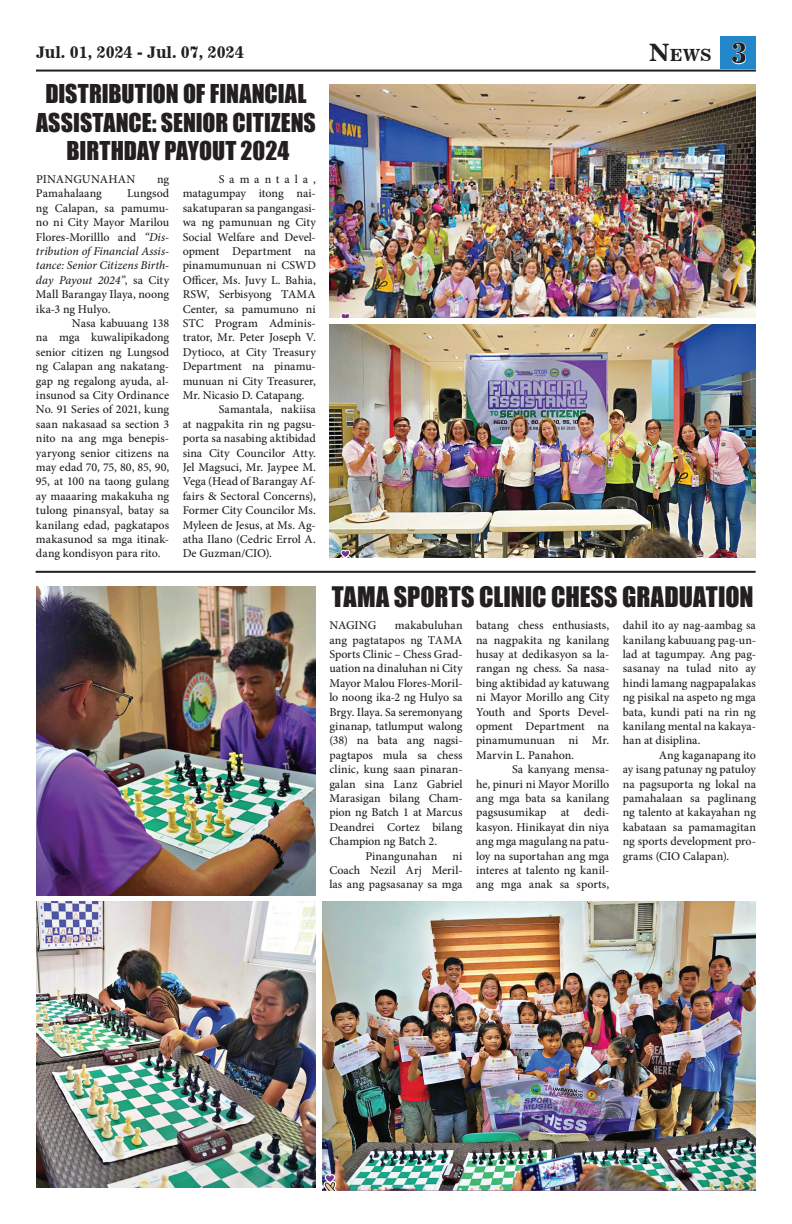
<style>
.page{position:relative;width:792px;height:1224px;background:#fff}
.page>*{position:absolute;margin:0;border:0;box-sizing:border-box;transform-origin:0 0}
.t1{font:26px "Impact";letter-spacing:-.005em;color:#231f20}
.t2{font:23.9px/28.7px "Impact";color:#231f20;text-align:center}
.t3{font:16.8px "News 701 BT Bold A";color:#231f20}
.t4{font:16px "News 701 BT Bold A";color:#231f20}
.t5{font:500 12px/14.4px "Minion Pro";color:#231f20;text-align:justify}
.t6{font:500 12px "Minion Pro";letter-spacing:.025em;color:#231f20}
.t7{font:500 12px "Minion Pro";letter-spacing:.405em;color:#231f20}
.s1{font-size:24px}
.s2{font-family:"News 706 BT Bold C";font-size:30px;color:#fff}
.s3{font-style:italic}
</style>
<div class="page">
<img style="left:36px;top:902px;width:280px;height:286px">
<img style="left:36px;top:586px;width:280px;height:309px">
<hr style="left:36px;top:70px;width:720px;height:2px;background:#231f20">
<div style="left:720px;top:36px;width:36px;height:33px;background:#2288c9"></div>
<hr style="left:36px;top:571px;width:720px;height:2px;background:#231f20">
<img style="left:323px;top:902px;width:433px;height:288px">
<img style="left:329px;top:84px;width:427px;height:233px">
<img style="left:329px;top:324px;width:427px;height:233px">
<h3 class="t4" style="left:36px;top:43px;width:209px">Jul. 01, 2024 - Jul. 07, 2024</h3>
<h3 class="t3" style="left:649px;top:45px;width:100px"><span class="s1">N</span>EWS <span class="s2">3</span></h3>
<h2 class="t2" style="left:36px;top:79px;width:281px">DISTRIBUTION OF FINANCIAL<br>ASSISTANCE: SENIOR CITIZENS<br>BIRTHDAY PAYOUT 2024</h2>
<p class="t6" style="left:36px;top:171px;width:101px">PINANGUNAHAN</p>
<p class="t5" style="left:157px;top:172px;width:14px">ng</p>
<p class="t5" style="left:36px;top:186px;width:67px">Pamahalaang</p>
<p class="t5" style="left:36px;top:186px;width:135px;text-indent:91px">Lungsod ng Calapan, sa pamumu&shy;no ni City Mayor Marilou Flores-Morilllo and <span class="s3">“Dis&shy;tribution of Financial Assis&shy;tance: Senior Citizens Birth&shy;day Payout 2024”</span>, sa City Mall Barangay Ilaya, noong ika-3 ng Hulyo.</p>
<p class="t5" style="left:36px;top:316px;width:135px;text-indent:36px">Nasa kabuuang 138 na mga kuwalipikadong senior citizen ng Lungsod ng Calapan ang nakatang&shy;gap ng regalong ayuda, al&shy;insunod sa City Ordinance No. 91 Series of 2021, kung saan nakasaad sa section 3 nito na ang mga benepis&shy;yaryong senior citizens na may edad 70, 75, 80, 85, 90, 95, at 100 na taong gulang ay maaaring makakuha ng tulong pinansyal, batay sa kanilang edad, pagkatapos makasunod sa mga itinak&shy;dang kondisyon para rito.</p>
<p class="t7" style="left:219px;top:171px;width:99px">Samantala,</p>
<p class="t5" style="left:183px;top:186px;width:135px">matagumpay itong nai-</p>
<p class="t5" style="left:183px;top:201px;width:135px">sakatuparan sa pangangasi-</p>
<p class="t5" style="left:183px;top:215px;width:135px">wa ng pamunuan ng City</p>
<p class="t5" style="left:183px;top:230px;width:135px">Social Welfare and Devel-</p>
<p class="t5" style="left:183px;top:244px;width:135px">opment Department na</p>
<p class="t5" style="left:183px;top:258px;width:135px">pinamumunuan ni CSWD</p>
<p class="t5" style="left:183px;top:273px;width:135px">Officer, Ms. Juvy L. Bahia,</p>
<p class="t5" style="left:183px;top:287px;width:135px">RSW, Serbisyong TAMA</p>
<p class="t5" style="left:183px;top:302px;width:135px">Center, sa pamumuno ni</p>
<p class="t5" style="left:183px;top:316px;width:135px">STC Program Adminis-</p>
<p class="t5" style="left:183px;top:330px;width:135px">trator, Mr. Peter Joseph V.</p>
<p class="t5" style="left:183px;top:345px;width:135px">Dytioco, at City Treasury</p>
<p class="t5" style="left:183px;top:359px;width:135px">Department na pinamu-</p>
<p class="t5" style="left:183px;top:374px;width:135px">munuan ni City Treasurer,</p>
<p class="t5" style="left:183px;top:388px;width:123px">Mr. Nicasio D. Catapang.</p>
<p class="t5" style="left:219px;top:402px;width:99px">Samantala, nakiisa</p>
<p class="t5" style="left:183px;top:417px;width:135px">at nagpakita rin ng pagsu-</p>
<p class="t5" style="left:183px;top:431px;width:135px">porta sa nasabing aktibidad</p>
<p class="t5" style="left:183px;top:446px;width:135px">sina City Councilor Atty.</p>
<p class="t5" style="left:183px;top:460px;width:135px">Jel Magsuci, Mr. Jaypee M.</p>
<p class="t5" style="left:183px;top:474px;width:135px">Vega (Head of Barangay Af-</p>
<p class="t5" style="left:183px;top:489px;width:135px">fairs &amp; Sectoral Concerns),</p>
<p class="t5" style="left:183px;top:503px;width:135px">Former City Councilor Ms.</p>
<p class="t5" style="left:183px;top:518px;width:135px">Myleen de Jesus, at Ms. Ag-</p>
<p class="t5" style="left:183px;top:532px;width:135px">atha Ilano (Cedric Errol A.</p>
<p class="t5" style="left:183px;top:546px;width:91px">De Guzman/CIO).</p>
<h1 class="t1" style="left:332px;top:577px;width:423px">TAMA SPORTS CLINIC CHESS GRADUATION</h1>
<p class="t5" style="left:476px;top:618px;width:135px">batang chess enthusiasts, na nagpakita ng kanilang husay at dedikasyon sa la&shy;rangan ng chess. Sa nasa&shy;bing aktibidad ay katuwang ni Mayor Morillo ang City Youth and Sports Devel&shy;opment Department na pinamumunuan ni Mr.<br>Marvin L. Panahon.</p>
<p class="t5" style="left:476px;top:762px;width:135px;text-indent:36px">Sa kanyang mensa&shy;he, pinuri ni Mayor Morillo ang mga bata sa kanilang pagsusumikap at dedi&shy;kasyon. Hinikayat din niya ang mga magulang na patu&shy;loy na suportahan ang mga interes at talento ng kanil&shy;ang mga anak sa sports,</p>
<p class="t5" style="left:329px;top:618px;width:48px">NAGING</p>
<p class="t5" style="left:395px;top:618px;width:69px">makabuluhan</p>
<p class="t5" style="left:329px;top:632px;width:135px">ang pagtatapos ng TAMA</p>
<p class="t5" style="left:329px;top:647px;width:135px">Sports Clinic – Chess Grad-</p>
<p class="t5" style="left:329px;top:661px;width:135px">uation na dinaluhan ni City</p>
<p class="t5" style="left:329px;top:676px;width:135px">Mayor Malou Flores-Moril-</p>
<p class="t5" style="left:329px;top:690px;width:135px">lo noong ika-2 ng Hulyo sa</p>
<p class="t5" style="left:329px;top:704px;width:135px">Brgy. Ilaya. Sa seremonyang</p>
<p class="t5" style="left:329px;top:719px;width:135px">ginanap, tatlumput walong</p>
<p class="t5" style="left:329px;top:733px;width:135px">(38) na bata ang nagsi-</p>
<p class="t5" style="left:329px;top:748px;width:135px">pagtapos mula sa chess</p>
<p class="t5" style="left:329px;top:762px;width:135px">clinic, kung saan pinaran-</p>
<p class="t5" style="left:329px;top:776px;width:135px">galan sina Lanz Gabriel</p>
<p class="t5" style="left:329px;top:791px;width:135px">Marasigan bilang Cham-</p>
<p class="t5" style="left:329px;top:805px;width:135px">pion ng Batch 1 at Marcus</p>
<p class="t5" style="left:329px;top:820px;width:135px">Deandrei Cortez bilang</p>
<p class="t5" style="left:329px;top:834px;width:109px">Champion ng Batch 2.</p>
<p class="t5" style="left:365px;top:848px;width:74px">Pinangunahan</p>
<p class="t5" style="left:623px;top:618px;width:135px">dahil ito ay nag-aambag sa kanilang kabuuang pag-un&shy;lad at tagumpay. Ang pag&shy;sasanay na tulad nito ay hindi lamang nagpapalakas ng pisikal na aspeto ng mga bata, kundi pati na rin ng kanilang mental na kakaya&shy;han at disiplina.</p>
<p class="t5" style="left:623px;top:748px;width:135px;text-indent:36px">Ang kaganapang ito ay isang patunay ng patuloy na pagsuporta ng lokal na pamahalaan sa paglinang ng talento at kakayahan ng kabataan sa pamamagitan ng sports development pro&shy;grams (CIO Calapan).</p>
<p class="t5" style="left:329px;top:848px;width:135px;text-indent:123px">ni Coach Nezil Arj Meril&shy;las ang pagsasanay sa mga</p>
</div>
